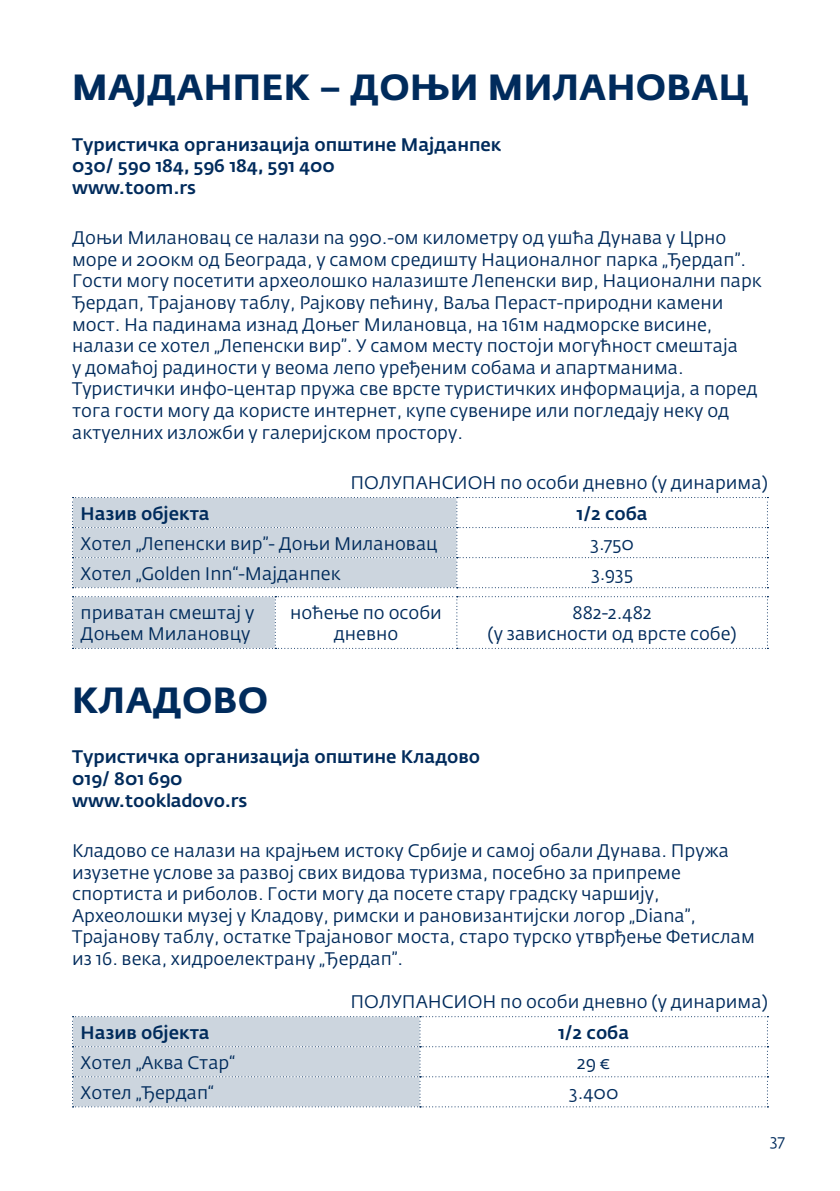
<style>
.page{position:relative;width:840px;height:1191px;background:#fff}
.page>*{position:absolute;margin:0;border:0;box-sizing:border-box;transform-origin:0 0}
.t1{font:700 36px "Fedra Sans Pro";letter-spacing:.01em;color:#002b5c}
.t2{font:18px/21.6px "Fedra Sans Pro";color:#002b5c}
.t3{font:500 18px/21.6px "Fedra Sans Pro";color:#002b5c}
.t4{font:16px "Fedra Sans Pro";color:#002b5c}
</style>
<div class="page">
<svg style="left:72px;top:497px;width:696px;height:91px"></svg>
<svg style="left:72px;top:596px;width:696px;height:53px"></svg>
<svg style="left:72px;top:1016px;width:696px;height:91px"></svg>
<h1 class="t1" style="left:72px;top:65px;width:678px">МАЈДАНПЕК – ДОЊИ МИЛАНОВАЦ</h1>
<p class="t3" style="left:72px;top:133px;width:430px">Туристичка организација општине Мајданпек<br>030/ 590 184, 596 184, 591 400<br>www.toom.rs</p>
<p class="t2" style="left:72px;top:227px;width:691px">Доњи Милановац се налази na 990.-ом километру од ушћа Дунава у Црно море и 200км од Београда, у самом средишту Националног парка „Ђердап”.<br>Гости могу посетити археолошко налазиште Лепенски вир, Национални парк Ђердап, Трајанову таблу, Рајкову пећину, Ваља Пераст-природни камени мост. На падинама изнад Доњег Милановца, на 161м надморске висине, налази се хотел „Лепенски вир”. У самом месту постоји могућност смештаја<br>у домаћој радиности у веома лепо уређеним собама и апартманима.<br>Туристички инфо-центар пружа све врсте туристичких информација, а поред тога гости могу да користе интернет, купе сувенире или погледају неку од актуелних изложби у галеријском простору.</p>
<p class="t2" style="left:350px;top:472px;width:418px">ПОЛУПАНСИОН по особи дневно (у динарима)</p>
<p class="t3" style="left:80px;top:502px;width:131px">Назив објекта</p>
<p class="t3" style="left:576px;top:502px;width:73px">1/2 соба</p>
<p class="t2" style="left:80px;top:532px;width:358px">Хотел „Лепенски вир”- Доњи Милановац</p>
<p class="t2" style="left:590px;top:532px;width:45px">3.750</p>
<p class="t2" style="left:80px;top:562px;width:261px">Хотел „Golden Inn“-Мајданпек</p>
<p class="t2" style="left:590px;top:562px;width:44px">3.935</p>
<p class="t2" style="left:80px;top:601px;width:175px">приватан смештај у<br>Доњем Милановцу</p>
<p class="t2" style="left:290px;top:601px;width:153px;text-align:center">ноћење по особи дневно</p>
<p class="t2" style="left:487px;top:601px;width:251px;text-align:center">882-2.482<br>(у зависности од врсте собе)</p>
<h1 class="t1" style="left:72px;top:678px;width:197px">КЛАДОВО</h1>
<p class="t3" style="left:72px;top:746px;width:409px">Туристичка организација општине Кладово<br>019/ 801 690<br>www.tookladovo.rs</p>
<p class="t2" style="left:72px;top:840px;width:683px">Кладово се налази на крајњем истоку Србије и самој обали Дунава. Пружа изузетне услове за развој свих видова туризма, посебно за припреме спортиста и риболов. Гости могу да посете стару градску чаршију, Археолошки музеј у Кладову, римски и рановизантијски логор „Diana”, Трајанову таблу, остатке Трајановог моста, старо турско утврђење Фетислам из 16. века, хидроелектрану „Ђердап”.</p>
<p class="t2" style="left:350px;top:991px;width:418px">ПОЛУПАНСИОН по особи дневно (у динарима)</p>
<p class="t3" style="left:80px;top:1021px;width:131px">Назив објекта</p>
<p class="t3" style="left:557px;top:1021px;width:73px">1/2 соба</p>
<p class="t2" style="left:80px;top:1051px;width:156px">Хотел „Аква Стар“</p>
<p class="t2" style="left:576px;top:1051px;width:35px">29 €</p>
<p class="t2" style="left:80px;top:1081px;width:135px">Хотел „Ђердап“</p>
<p class="t2" style="left:568px;top:1081px;width:51px">3.400</p>
<p class="t4" style="left:769px;top:1130px;width:16px">37</p>
</div>
